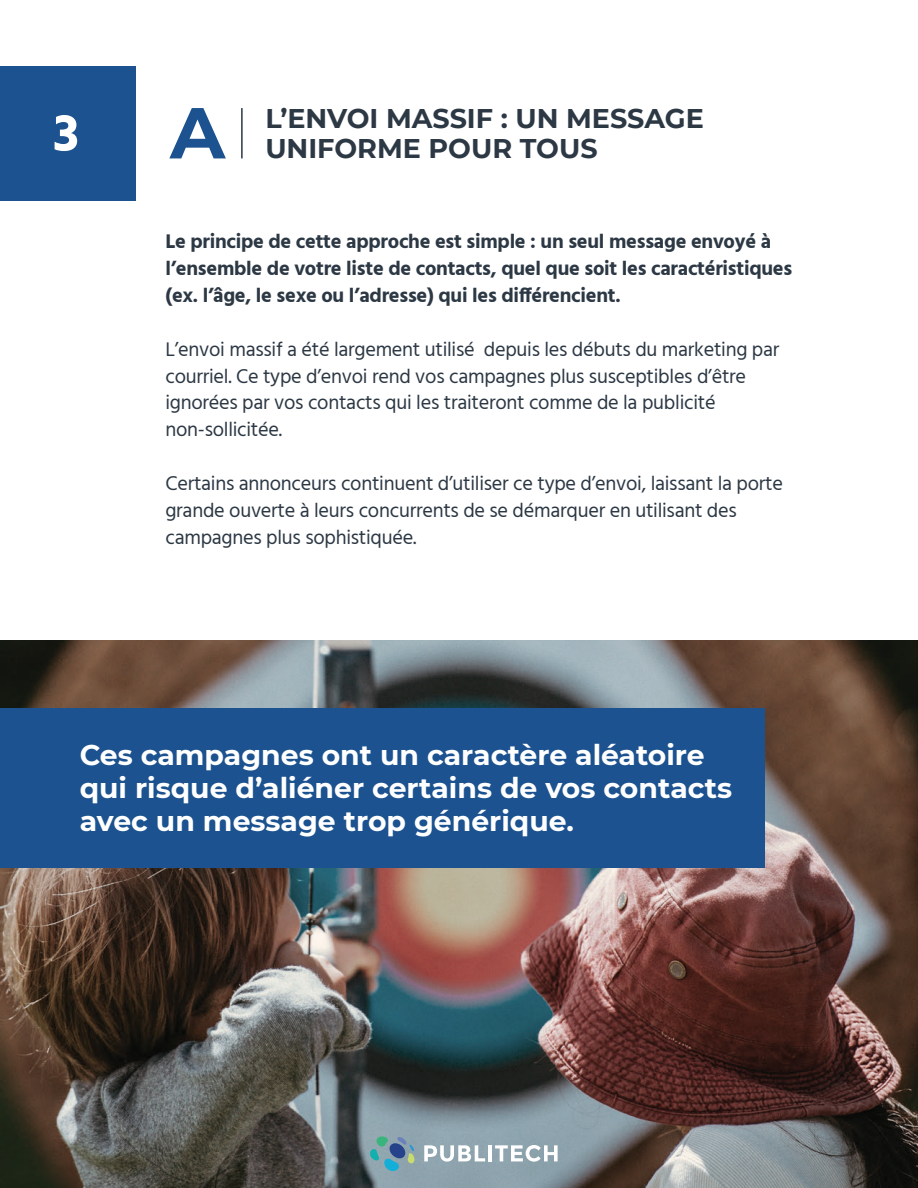
<style>
.page{position:relative;width:918px;height:1188px;background:#fff}
.page>*{position:absolute;margin:0;border:0;box-sizing:border-box;transform-origin:0 0}
.t1{font:700 72px "Montserrat";color:#1b528f}
.t2{font:700 54px "Hind";color:#fff}
.t3{font:700 28.2px/33.3px "Montserrat";color:#fff}
.t4{font:700 27px "Montserrat";color:#2c3844}
.t5{font:20.25px/27px "Hind";letter-spacing:-.015em;color:#2c3844}
.t6{font:700 20.25px/27px "Hind";letter-spacing:-.015em;color:#2c3844}
</style>
<div class="page">
<img style="left:1px;top:640px;width:917px;height:548px">
<div style="left:0;top:66px;width:135px;height:135px;background:#1b528f"></div>
<div style="left:0;top:708px;width:765px;height:159px;background:#1b528f"></div>
<svg style="left:424px;top:1145px;width:61px;height:17px"></svg>
<hr style="left:488px;top:1145px;width:4px;height:16px;background:#fff">
<svg style="left:495px;top:1145px;width:63px;height:17px"></svg>
<svg style="left:370px;top:1137px;width:45px;height:35px;background:#6f9ca9"></svg>
<hr style="left:241px;top:108px;width:2px;height:50px;background:#2c3844">
<h2 class="t2" style="left:53px;top:101px;width:28px">3</h2>
<h1 class="t1" style="left:170px;top:81px;width:57px">A</h1>
<h3 class="t4" style="left:265px;top:99px;width:440px">L’ENVOI MASSIF : UN MESSAGE</h3>
<h3 class="t4" style="left:265px;top:129px;width:334px">UNIFORME POUR TOUS</h3>
<p class="t6" style="left:165px;top:227px;width:628px">Le principe de cette approche est simple : un seul message envoyé à l’ensemble de votre liste de contacts, quel que soit les caractéristiques (ex. l’âge, le sexe ou l’adresse) qui les différencient.</p>
<p class="t5" style="left:165px;top:336px;width:616px">L’envoi massif a été largement utilisé depuis les débuts du marketing par courriel. Ce type d’envoi rend vos campagnes plus susceptibles d’être ignorées par vos contacts qui les traiteront comme de la publicité non-sollicitée.</p>
<p class="t5" style="left:165px;top:471px;width:619px">Certains annonceurs continuent d’utiliser ce type d’envoi, laissant la porte grande ouverte à leurs concurrents de se démarquer en utilisant des campagnes plus sophistiquée.</p>
<h3 class="t3" style="left:80px;top:737px;width:654px">Ces campagnes ont un caractère aléatoire qui risque d’aliéner certains de vos contacts avec un message trop générique.</h3>
</div>
